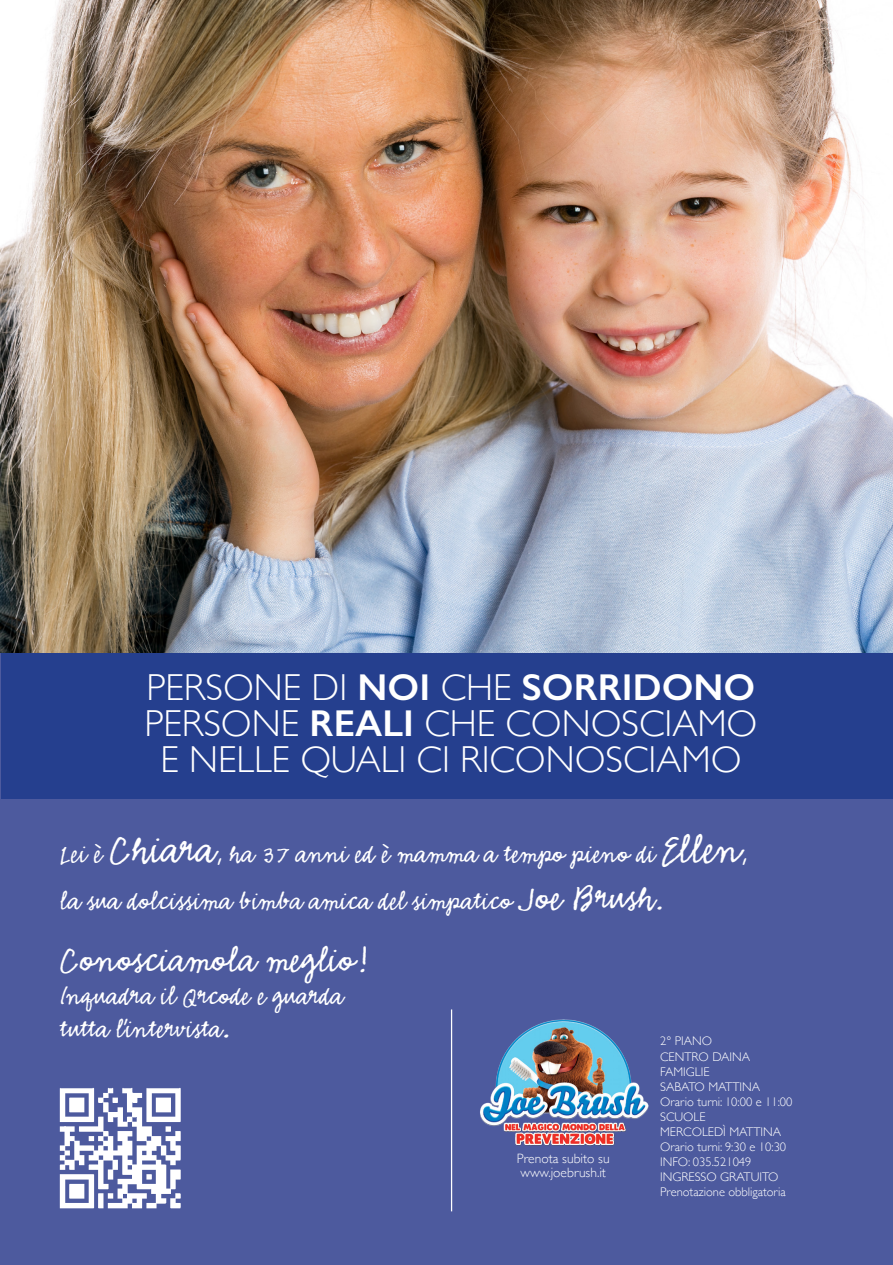
<style>
.page{position:relative;width:893px;height:1265px;background:#fff}
.page>*{position:absolute;margin:0;border:0;box-sizing:border-box;transform-origin:0 0}
.t1{font:39px "Emmascript MVB";color:#fff}
.t2{font:300 37.5px "Gill Sans";color:#fff}
.t3{font:28.5px "Emmascript MVB";color:#fff}
.t4{font:300 13.5px "Gill Sans";color:#fff}
.t5{font:300 12.6px "Gill Sans";color:#fff}
.s1{font-weight:600}
.s2{font-size:43.5px}
.s3{font-size:39px}
</style>
<div class="page">
<div style="left:0;top:0;width:893px;height:1264px;background:#4d5a9e"></div>
<div style="left:1px;top:652px;width:892px;height:147px;background:#253f8e"></div>
<hr style="left:451px;top:1009px;width:1px;height:202px;background:#fff">
<img style="left:480px;top:1019px;width:168px;height:127px">
<img style="left:0;top:0;width:893px;height:652px">
<img style="left:59px;top:1087px;width:122px;height:122px">
<p class="t2" style="left:146px;top:658px;width:610px">PERSONE DI <span class="s1">NOI</span> CHE <span class="s1">SORRIDONO</span></p>
<p class="t2" style="left:144px;top:694px;width:615px">PERSONE <span class="s1">REALI</span> CHE CONOSCIAMO</p>
<p class="t2" style="left:160px;top:730px;width:583px">E NELLE QUALI CI RICONOSCIAMO</p>
<p class="t3" style="left:61px;top:838px;width:689px">Lei è <span class="s2">Chiara</span>, ha 37 anni ed è mamma a tempo pieno di <span class="s2">Ellen</span>,</p>
<p class="t3" style="left:61px;top:885px;width:605px">la sua dolcissima bimba amica del simpatico <span class="s3">Joe Brush</span>.</p>
<p class="t1" style="left:61px;top:938px;width:310px">Conosciamola meglio!</p>
<p class="t3" style="left:61px;top:979px;width:285px">Inquadra il Qrcode e guarda</p>
<p class="t3" style="left:61px;top:1012px;width:172px">tutta l’intervista.</p>
<p class="t5" style="left:660px;top:1031px;width:54px">2° PIANO</p>
<p class="t5" style="left:660px;top:1046px;width:91px">CENTRO DAINA</p>
<p class="t5" style="left:660px;top:1061px;width:51px">FAMIGLIE</p>
<p class="t5" style="left:660px;top:1076px;width:102px">SABATO MATTINA</p>
<p class="t5" style="left:660px;top:1091px;width:134px">Orario turni: 10:00 e 11:00</p>
<p class="t5" style="left:660px;top:1106px;width:47px">SCUOLE</p>
<p class="t5" style="left:660px;top:1121px;width:123px">MERCOLEDÌ MATTINA</p>
<p class="t5" style="left:660px;top:1136px;width:128px">Orario turni: 9:30 e 10:30</p>
<p class="t5" style="left:660px;top:1151px;width:93px">INFO: 035.521049</p>
<p class="t5" style="left:660px;top:1166px;width:120px">INGRESSO GRATUITO</p>
<p class="t5" style="left:660px;top:1181px;width:127px">Prenotazione obbligatoria</p>
<p class="t4" style="left:517px;top:1147px;width:94px">Prenota subito su</p>
<p class="t4" style="left:520px;top:1161px;width:87px">www.joebrush.it</p>
</div>
